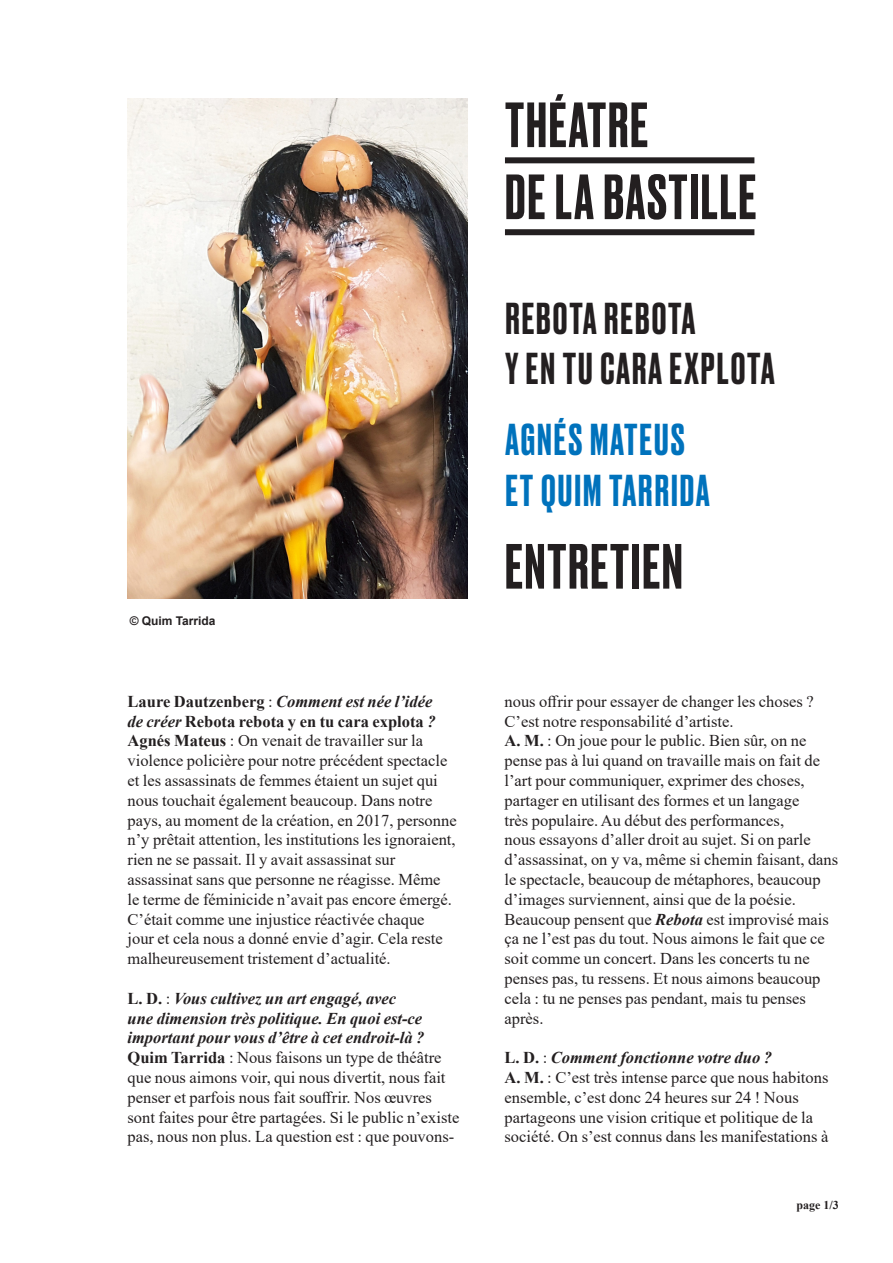
<style>
.page{position:relative;width:893px;height:1263px;background:#fff}
.page>*{position:absolute;margin:0;border:0;box-sizing:border-box;transform-origin:0 0}
.t1{font:500 60px "Druk";letter-spacing:.03em;color:#231f20}
.t2{font:500 42px/50.4px "Druk";letter-spacing:.05em;color:#231f20}
.t3{font:500 42px "Druk";letter-spacing:.05em;color:#0072bc}
.ARTICLE_Texte{font:16.5px/19.8px "Times New Roman";color:#231f20}
.ARTICLE_Texte-2{font:italic 700 16.5px/19.8px "Times New Roman";color:#231f20}
.ARTICLE_Texte-3{font:700 16.5px "Times New Roman";color:#231f20}
.t4{font:700 12px "Arial";color:#231f20}
.t5{font:700 12px "Times New Roman";color:#231f20}
.s1{font-style:normal}
.s2{font-weight:400;font-style:normal}
.s3{font-style:italic}
.s4{font-weight:700}
.s5{font-weight:700;font-style:italic}
</style>
<div class="page">
<div style="left:505px;top:229px;width:249px;height:6px;background:#231f20"></div>
<div style="left:505px;top:157px;width:249px;height:6px;background:#231f20"></div>
<img style="left:128px;top:99px;width:340px;height:500px">
<p class="t4" style="left:130px;top:613px;width:87px">© Quim Tarrida</p>
<p class="ARTICLE_Texte-2" style="left:128px;top:691px;width:306px"><span class="s1">Laure Dautzenberg</span> <span class="s2">:</span> Comment est née l’idée</p>
<p class="ARTICLE_Texte-3" style="left:128px;top:709px;width:310px"><span class="s3">de créer</span> Rebota rebota y en tu cara explota <span class="s3">?</span></p>
<p class="ARTICLE_Texte" style="left:128px;top:730px;width:331px"><span class="s4">Agnés Mateus</span> : On venait de travailler sur la violence policière pour notre précédent spectacle et les assassinats de femmes étaient un sujet qui nous touchait également beaucoup. Dans notre pays, au moment de la création, en 2017, personne n’y prêtait attention, les institutions les ignoraient, rien ne se passait. Il y avait assassinat sur assassinat sans que personne ne réagisse. Même<br>le terme de féminicide n’avait pas encore émergé.<br>C’était comme une injustice réactivée chaque<br>jour et cela nous a donné envie d’agir. Cela reste malheureusement tristement d’actualité.</p>
<p class="ARTICLE_Texte-2" style="left:128px;top:988px;width:298px"><span class="s1">L. D.</span> <span class="s2">:</span> Vous cultivez un art engagé, avec une dimension très politique. En quoi est-ce important pour vous d’être à cet endroit-là ?</p>
<p class="ARTICLE_Texte" style="left:128px;top:1047px;width:333px"><span class="s4">Quim Tarrida</span> : Nous faisons un type de théâtre que nous aimons voir, qui nous divertit, nous fait penser et parfois nous fait souffrir. Nos œuvres sont faites pour être partagées. Si le public n’existe pas, nous non plus. La question est : que pouvons-</p>
<p class="t1" style="left:505px;top:84px;width:144px">THÉATRE</p>
<p class="t1" style="left:505px;top:156px;width:253px">DE LA BASTILLE</p>
<p class="t2" style="left:505px;top:291px;width:271px">REBOTA REBOTA<br>Y EN TU CARA EXPLOTA</p>
<p class="t3" style="left:505px;top:411px;width:181px">AGNÉS MATEUS</p>
<p class="t3" style="left:505px;top:462px;width:206px">ET QUIM TARRIDA</p>
<p class="t1" style="left:505px;top:525px;width:179px">ENTRETIEN</p>
<p class="ARTICLE_Texte" style="left:504px;top:691px;width:311px">nous offrir pour essayer de changer les choses ?<br>C’est notre responsabilité d’artiste.</p>
<p class="ARTICLE_Texte" style="left:504px;top:730px;width:335px"><span class="s4">A. M.</span> : On joue pour le public. Bien sûr, on ne pense pas à lui quand on travaille mais on fait de l’art pour communiquer, exprimer des choses, partager en utilisant des formes et un langage<br>très populaire. Au début des performances,<br>nous essayons d’aller droit au sujet. Si on parle d’assassinat, on y va, même si chemin faisant, dans le spectacle, beaucoup de métaphores, beaucoup d’images surviennent, ainsi que de la poésie.<br>Beaucoup pensent que <span class="s5">Rebota</span> est improvisé mais ça ne l’est pas du tout. Nous aimons le fait que ce soit comme un concert. Dans les concerts tu ne penses pas, tu ressens. Et nous aimons beaucoup cela : tu ne penses pas pendant, mais tu penses après.</p>
<p class="ARTICLE_Texte-2" style="left:504px;top:1047px;width:269px"><span class="s1">L. D.</span> <span class="s2">:</span> Comment fonctionne votre duo ?</p>
<p class="ARTICLE_Texte" style="left:504px;top:1067px;width:325px"><span class="s4">A. M.</span> : C’est très intense parce que nous habitons ensemble, c’est donc 24 heures sur 24 ! Nous partageons une vision critique et politique de la société. On s’est connus dans les manifestations à</p>
<p class="t5" style="left:797px;top:1196px;width:44px">page 1/3</p>
</div>
